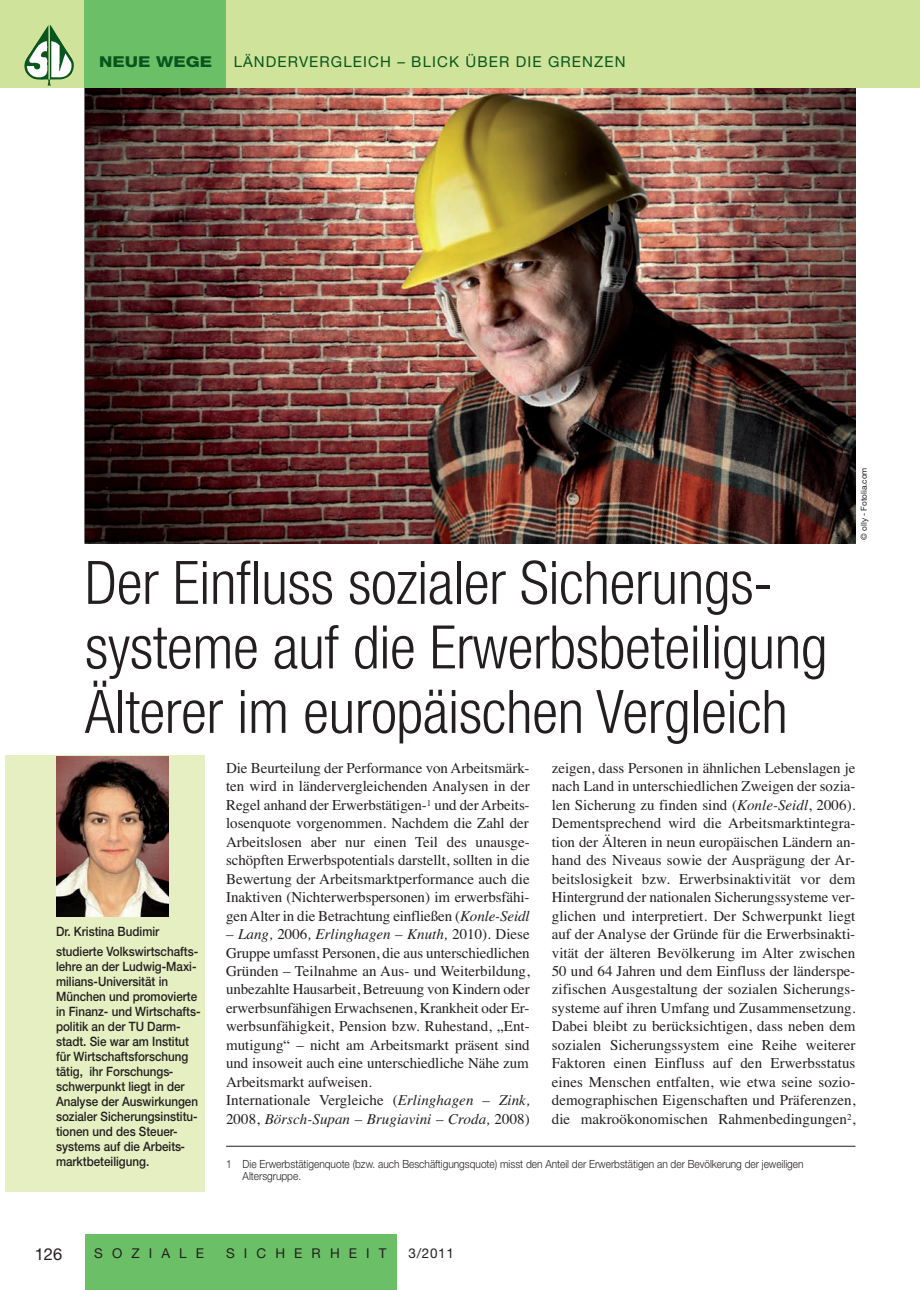
<style>
.page{position:relative;width:920px;height:1290px;background:#fff}
.page>*{position:absolute;margin:0;border:0;box-sizing:border-box;transform-origin:0 0}
.t1{font:300 condensed 60px/64.5px "Helvetica Neue LT Std";letter-spacing:-.005em;color:#231f20}
.t2{font:16.5px "Helvetica Neue";color:#231f20}
.t3{font:15px/18.5px "Times";letter-spacing:-.005em;color:#231f20;text-align:justify}
.t4{font:15px "Helvetica Neue";letter-spacing:.075em;color:#08551e}
.t5{font:800 15px "Helvetica Neue";color:#08551e;scale:1.2 1}
.t6{font:13.5px "Helvetica Neue";letter-spacing:.675em;color:#231f20}
.t7{font:500 12.9px/15px "Helvetica Neue";color:#231f20;scale:.9 1}
.t8{font:300 11.25px/12.3px "Helvetica Neue";color:#231f20;scale:.9 1}
.t9{font:8.25px "Helvetica Neue";letter-spacing:-.005em;color:#231f20}
.s1{font-style:italic}
</style>
<div class="page">
<img style="left:85px;top:88px;width:770px;height:455px">
<div style="left:906px;top:0;width:14px;height:88px;background:#d0e39a"></div>
<div style="left:0;top:0;width:906px;height:88px;background:#d0e39a"></div>
<div style="left:85px;top:0;width:141px;height:88px;background:#6bc067"></div>
<div style="left:85px;top:1234px;width:311px;height:56px;background:#6bc067"></div>
<img style="left:24px;top:25px;width:50px;height:61px">
<div style="left:6px;top:755px;width:199px;height:436px;background:#e6efc1"></div>
<img style="left:56px;top:756px;width:113px;height:160px">
<hr style="left:226px;top:1146px;width:629px;height:1px;background:#231f20">
<p class="t5" style="left:99px;top:56px;width:96px">NEUE WEGE</p>
<p class="t4" style="left:234px;top:56px;width:393px">LÄNDERVERGLEICH – BLICK ÜBER DIE GRENZEN</p>
<h1 class="t1" style="left:85px;top:555px;width:744px">Der Einfluss sozialer Sicherungs&shy;systeme auf die Erwerbsbeteiligung<br>Älterer im europäischen Vergleich</h1>
<p class="t9" style="left:861px;top:539px;width:73px;rotate:-90deg">© olly - Fotolia.com</p>
<p class="t7" style="left:56px;top:923px;width:159px;line-height:19.2px">Dr. Kristina Budimir studierte Volkswirtschafts-</p>
<p class="t7" style="left:56px;top:960px;width:162px">lehre an der Ludwig-Maxi&shy;milians-Universität in<br>München und promovierte in Finanz- und Wirtschafts&shy;politik an der TU Darm&shy;stadt. Sie war am Institut für Wirtschaftsforschung tätig, ihr Forschungs&shy;schwerpunkt liegt in der<br>Analyse der Auswirkungen sozialer Sicherungsinstitu&shy;tionen und des Steuer&shy;systems auf die Arbeits&shy;marktbeteiligung.</p>
<p class="t3" style="left:226px;top:759px;width:305px">Die Beurteilung der Performance von Arbeitsmärk&shy;ten wird in ländervergleichenden Analysen in der Regel anhand der Erwerbstätigen-<sup>1</sup> und der Arbeits&shy;losenquote vorgenommen. Nachdem die Zahl der Arbeitslosen aber nur einen Teil des unausge&shy;schöpften Erwerbspotentials darstellt, sollten in die Bewertung der Arbeitsmarktperformance auch die Inaktiven (Nichterwerbspersonen) im erwerbsfähi&shy;gen Alter in die Betrachtung einfließen (<span class="s1">Konle-Seidl</span></p>
<p class="t3" style="left:226px;top:925px;width:305px;text-align:left"><span class="s1">– Lang,</span> 2006<span class="s1">, Erlinghagen – Knuth,</span> 2010). Diese Gruppe umfasst Personen, die aus unterschiedlichen Gründen – Teilnahme an Aus- und Weiterbildung, unbezahlte Hausarbeit, Betreuung von Kindern oder erwerbsunfähigen Erwachsenen, Krankheit oder Er&shy;werbsunfähigkeit, Pension bzw. Ruhestand, „Ent&shy;mutigung“ – nicht am Arbeitsmarkt präsent sind und insoweit auch eine unterschiedliche Nähe zum Arbeitsmarkt aufweisen.<br>Internationale Vergleiche (<span class="s1">Erlinghagen – Zink, </span>2008, <span class="s1">Börsch-Supan – Brugiavini – Croda,</span> 2008)</p>
<p class="t3" style="left:552px;top:759px;width:305px">zeigen, dass Personen in ähnlichen Lebenslagen je nach Land in unterschiedlichen Zweigen der sozia&shy;len Sicherung zu finden sind (<span class="s1">Konle-Seidl</span>, 2006).<br>Dementsprechend wird die Arbeitsmarktintegra&shy;tion der Älteren in neun europäischen Ländern an&shy;hand des Niveaus sowie der Ausprägung der Ar&shy;beitslosigkeit bzw. Erwerbsinaktivität vor dem Hintergrund der nationalen Sicherungssysteme ver&shy;glichen und interpretiert. Der Schwerpunkt liegt auf der Analyse der Gründe für die Erwerbsinakti&shy;vität der älteren Bevölkerung im Alter zwischen 50 und 64 Jahren und dem Einfluss der länderspe&shy;zifischen Ausgestaltung der sozialen Sicherungs&shy;systeme auf ihren Umfang und Zusammensetzung.<br>Dabei bleibt zu berücksichtigen, dass neben dem sozialen Sicherungssystem eine Reihe weiterer Faktoren einen Einfluss auf den Erwerbsstatus eines Menschen entfalten, wie etwa seine sozio&shy;demographischen Eigenschaften und Präferenzen, die makroökonomischen Rahmenbedingungen<sup>2</sup>,</p>
<p class="t8" style="left:243px;top:1157px;width:625px;text-indent:-17px">1 Die Erwerbstätigenquote (bzw. auch Beschäftigungsquote) misst den Anteil der Erwerbstätigen an der Bevölkerung der jeweiligen<br>Altersgruppe.</p>
<p class="t2" style="left:35px;top:1248px;width:29px">126</p>
<p class="t6" style="left:94px;top:1248px;width:111px">SOZIALE</p>
<p class="t6" style="left:226px;top:1248px;width:162px">SICHERHEIT</p>
<p class="t6" style="left:408px;top:1248px;width:47px">3/2011</p>
</div>
